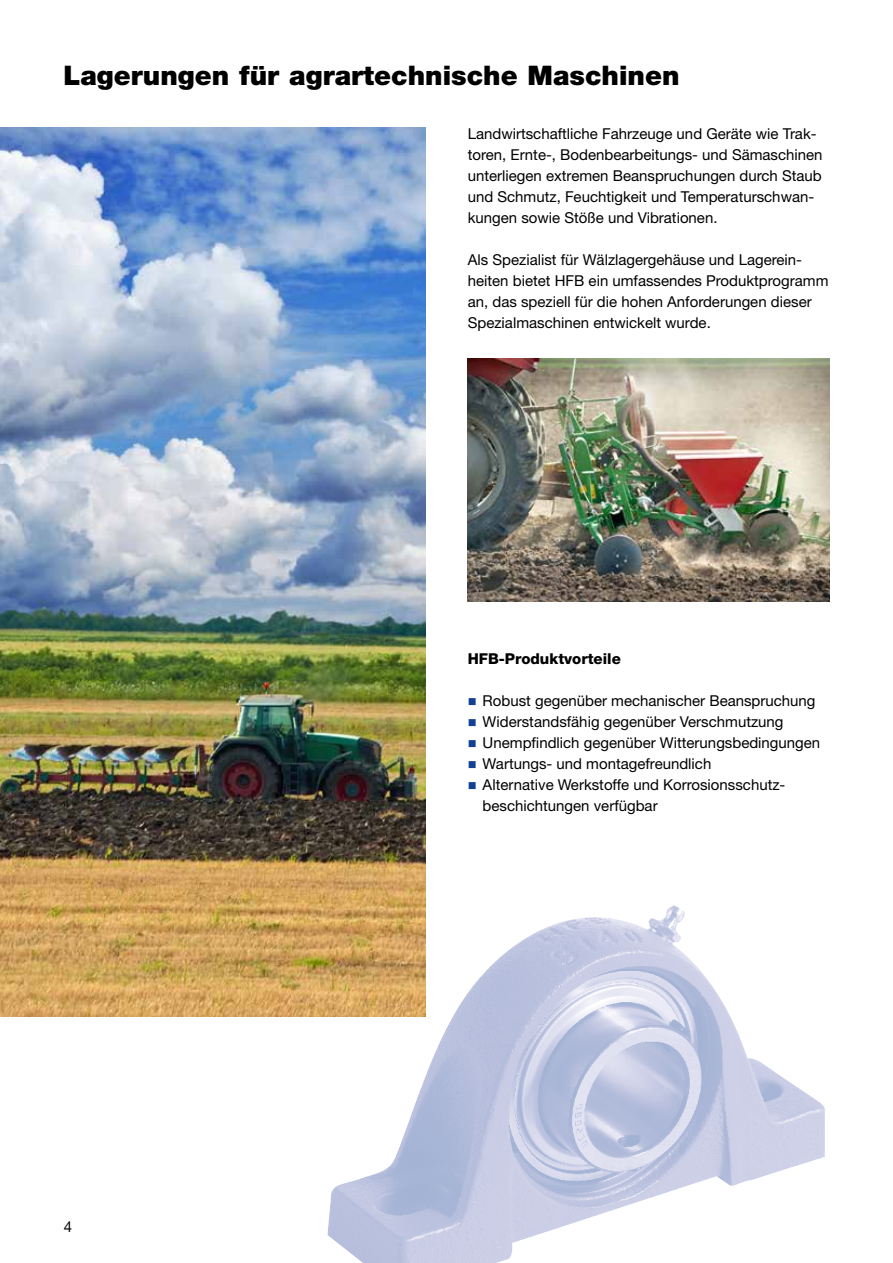
<style>
.page{position:relative;width:893px;height:1263px;background:#fff}
.page>*{position:absolute;margin:0;border:0;box-sizing:border-box;transform-origin:0 0}
.t1{font:900 27px "Helvetica Neue";color:#000}
.t2{font:15px/21px "Helvetica Neue";color:#000}
.t3{font:800 15px "Helvetica Neue";color:#000}
.s1{color:#134094}
</style>
<div class="page">
<img style="left:327px;top:886px;width:498px;height:377px">
<img style="left:0;top:128px;width:425px;height:888px">
<img style="left:468px;top:359px;width:361px;height:242px">
<h1 class="t1" style="left:63px;top:59px;width:618px">Lagerungen für agrartechnische Maschinen</h1>
<p class="t2" style="left:468px;top:123px;width:356px">Landwirtschaftliche Fahrzeuge und Geräte wie Trak&shy;toren, Ernte-, Bodenbearbeitungs- und Sämaschinen unterliegen extremen Beanspruchungen durch Staub und Schmutz, Feuchtigkeit und Temperaturschwan&shy;kungen sowie Stöße und Vibrationen.</p>
<p class="t2" style="left:468px;top:249px;width:362px">Als Spezialist für Wälzlagergehäuse und Lagerein&shy;heiten bietet HFB ein umfassendes Produktprogramm an, das speziell für die hohen Anforderungen dieser Spezialmaschinen entwickelt wurde.</p>
<p class="t2" style="left:64px;top:1215px;width:10px">4</p>
<p class="t3" style="left:468px;top:650px;width:155px">HFB-Produktvorteile</p>
<p class="t2" style="left:468px;top:690px;width:349px"><span class="s1">■</span> Robust gegenüber mechanischer Beanspruchung</p>
<p class="t2" style="left:468px;top:711px;width:317px"><span class="s1">■</span> Widerstandsfähig gegenüber Verschmutzung</p>
<p class="t2" style="left:468px;top:732px;width:354px"><span class="s1">■</span> Unempfindlich gegenüber Witterungsbedingungen</p>
<p class="t2" style="left:468px;top:753px;width:245px"><span class="s1">■</span> Wartungs- und montagefreundlich</p>
<p class="t2" style="left:483px;top:774px;width:304px;text-indent:-15px"><span class="s1">■</span> Alternative Werkstoffe und Korrosionsschutz&shy;beschichtungen verfügbar</p>
</div>
